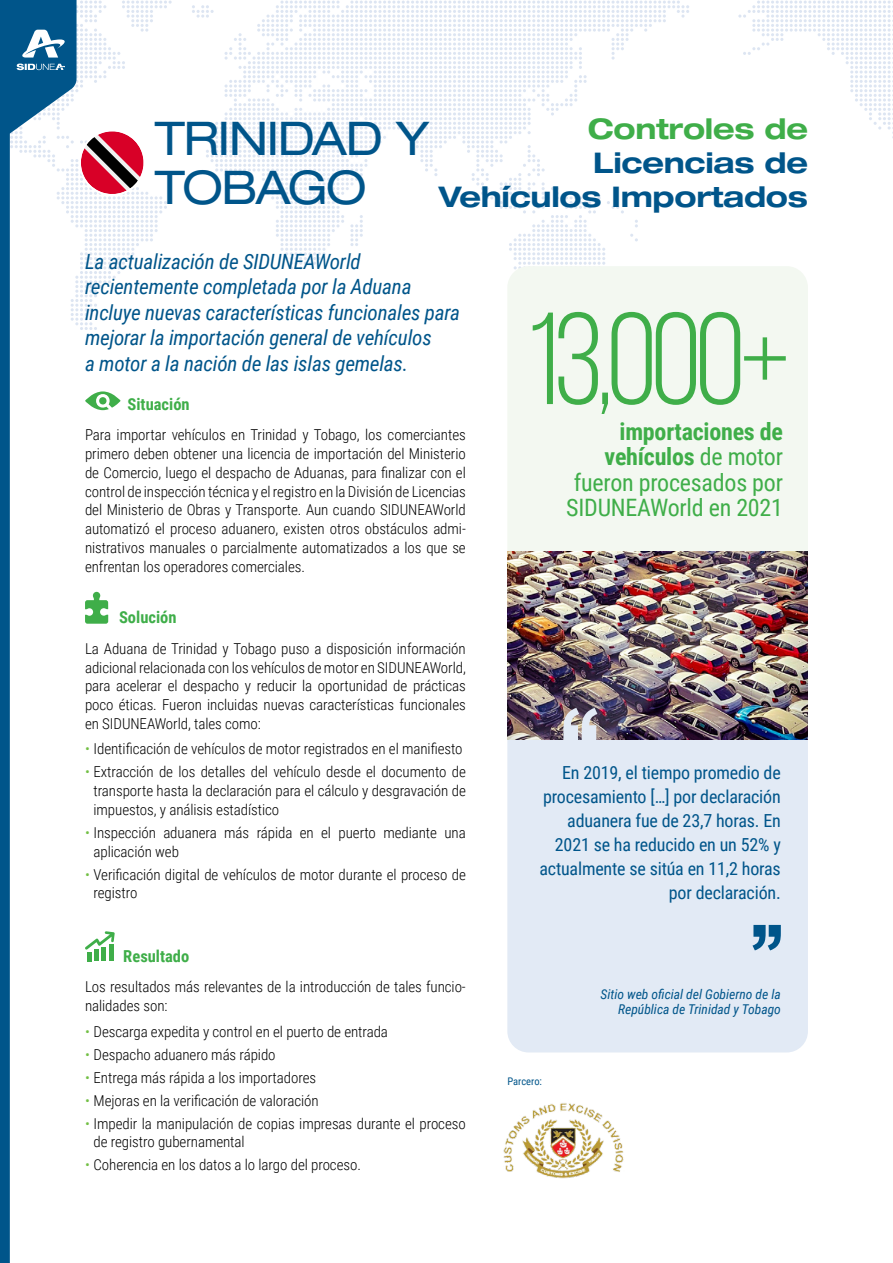
<style>
.page{position:relative;width:893px;height:1263px;background:#fff}
.page>*{position:absolute;margin:0;border:0;box-sizing:border-box;transform-origin:0 0}
.t1{font:130.5px "Bebas Neue";color:#3fae49}
.t2{font:expanded 46.5px/49.5px "Helvetica Neue LT Std";letter-spacing:-.04em;color:#00558a}
.t3{font:700 expanded 28.5px/34.2px "Helvetica Neue LT Std";letter-spacing:-.01em;color:#00558a;text-align:right}
.t4{font:700 expanded 28.5px "Helvetica Neue LT Std";letter-spacing:-.01em;color:#3fae49}
.t5{font:24px/25.5px "Roboto Condensed";letter-spacing:-.01em;color:#3fae49;text-align:right}
.t6{font:italic 21px/25.5px "Roboto Condensed";letter-spacing:-.01em;color:#00558a}
.t7{font:18px/24px "Roboto Condensed";letter-spacing:-.01em;color:#00558a;text-align:right}
.t8{font:700 16.5px "Roboto Condensed";color:#3fae49}
.t9{font:300 15px/18.8px "Roboto Condensed";letter-spacing:-.005em;color:#000}
.t10{font:italic 13.5px/15px "Roboto Condensed";color:#00558a;text-align:right}
.t11{font:10.5px "Roboto Condensed";color:#00558a}
.s1{color:#72bf44}
.s2{font-weight:700}
</style>
<div class="page">
<svg style="left:192px;top:1px;width:497px;height:269px"></svg>
<svg style="left:738px;top:1px;width:155px;height:137px"></svg>
<div style="left:507px;top:266px;width:301px;height:423px;background:#f3f8f1;border-radius:21px"></div>
<img style="left:503px;top:1103px;width:121px;height:76px">
<div style="left:507px;top:675px;width:301px;height:377px;background:#e2eaf5;border-radius:21px"></div>
<img style="left:507px;top:551px;width:301px;height:189px">
<svg style="left:85px;top:931px;width:30px;height:30px"></svg>
<svg style="left:85px;top:391px;width:36px;height:19px"></svg>
<svg style="left:752px;top:925px;width:29px;height:25px"></svg>
<svg style="left:85px;top:592px;width:23px;height:32px"></svg>
<svg style="left:563px;top:708px;width:34px;height:32px"></svg>
<svg style="left:0;top:0;width:77px;height:1263px"></svg>
<svg style="left:1px;top:1px;width:171px;height:329px"></svg>
<h2 class="t2" style="left:155px;top:113px;width:276px">TRINIDAD Y<br>TOBAGO</h2>
<h3 class="t4" style="left:588px;top:111px;width:222px">Controles de</h3>
<h3 class="t3" style="left:439px;top:145px;width:371px">Licencias de<br>Vehículos Importados</h3>
<h3 class="t6" style="left:85px;top:248px;width:376px">La actualización de SIDUNEAWorld recientemente completada por la Aduana incluye nuevas características funcionales para mejorar la importación general de vehículos<br>a motor a la nación de las islas gemelas.</h3>
<p class="t8" style="left:128px;top:392px;width:64px">Situación</p>
<p class="t9" style="left:85px;top:425px;width:382px;text-align:justify">Para importar vehículos en Trinidad y Tobago, los comerciantes primero deben obtener una licencia de importación del Ministerio de Comercio, luego el despacho de Aduanas, para finalizar con el control de inspección técnica y el registro en la División de Licencias del Ministerio de Obras y Transporte. Aun cuando SIDUNEAWorld automatizó el proceso aduanero, existen otros obstáculos admi&shy;nistrativos manuales o parcialmente automatizados a los que se enfrentan los operadores comerciales.</p>
<p class="t8" style="left:119px;top:606px;width:59px">Solución</p>
<p class="t9" style="left:85px;top:638px;width:382px;text-align:justify">La Aduana de Trinidad y Tobago puso a disposición información adicional relacionada con los vehículos de motor en SIDUNEAWorld, para acelerar el despacho y reducir la oportunidad de prácticas poco éticas. Fueron incluidas nuevas características funcionales en SIDUNEAWorld, tales como:</p>
<p class="t9" style="left:85px;top:739px;width:379px"><span class="s1">•</span> Identificación de vehículos de motor registrados en el manifiesto</p>
<p class="t9" style="left:94px;top:762px;width:374px;text-align:justify;text-indent:-9px"><span class="s1">•</span> Extracción de los detalles del vehículo desde el documento de transporte hasta la declaración para el cálculo y desgravación de impuestos, y análisis estadístico</p>
<p class="t9" style="left:94px;top:822px;width:374px;text-indent:-9px"><span class="s1">•</span> Inspección aduanera más rápida en el puerto mediante una aplicación web</p>
<p class="t9" style="left:94px;top:864px;width:374px;text-indent:-9px"><span class="s1">•</span> Verificación digital de vehículos de motor durante el proceso de registro</p>
<p class="t8" style="left:123px;top:944px;width:68px">Resultado</p>
<p class="t9" style="left:85px;top:977px;width:382px">Los resultados más relevantes de la introducción de tales funcio&shy;nalidades son:</p>
<p class="t9" style="left:85px;top:1021px;width:304px"><span class="s1">•</span> Descarga expedita y control en el puerto de entrada</p>
<p class="t9" style="left:85px;top:1044px;width:192px"><span class="s1">•</span> Despacho aduanero más rápido</p>
<p class="t9" style="left:85px;top:1067px;width:233px"><span class="s1">•</span> Entrega más rápida a los importadores</p>
<p class="t9" style="left:85px;top:1090px;width:235px"><span class="s1">•</span> Mejoras en la verificación de valoración</p>
<p class="t9" style="left:94px;top:1113px;width:374px;text-indent:-9px"><span class="s1">•</span> Impedir la manipulación de copias impresas durante el proceso de registro gubernamental</p>
<p class="t9" style="left:85px;top:1155px;width:277px"><span class="s1">•</span> Coherencia en los datos a lo largo del proceso.</p>
<h1 class="t1" style="left:524px;top:289px;width:267px">13,000+</h1>
<h3 class="t5" style="left:566px;top:417px;width:218px"><span class="s2">importaciones de vehículos</span> de motor fueron procesados por<br>SIDUNEAWorld en 2021</h3>
<p class="t7" style="left:539px;top:760px;width:243px">En 2019, el tiempo promedio de procesamiento […] por declaración aduanera fue de 23,7 horas. En<br>2021 se ha reducido en un 52% y actualmente se sitúa en 11,2 horas por declaración.</p>
<p class="t11" style="left:507px;top:1073px;width:36px">Parcero:</p>
<p class="t10" style="left:601px;top:986px;width:182px">Sitio web oficial del Gobierno de la<br>República de Trinidad y Tobago</p>
</div>
